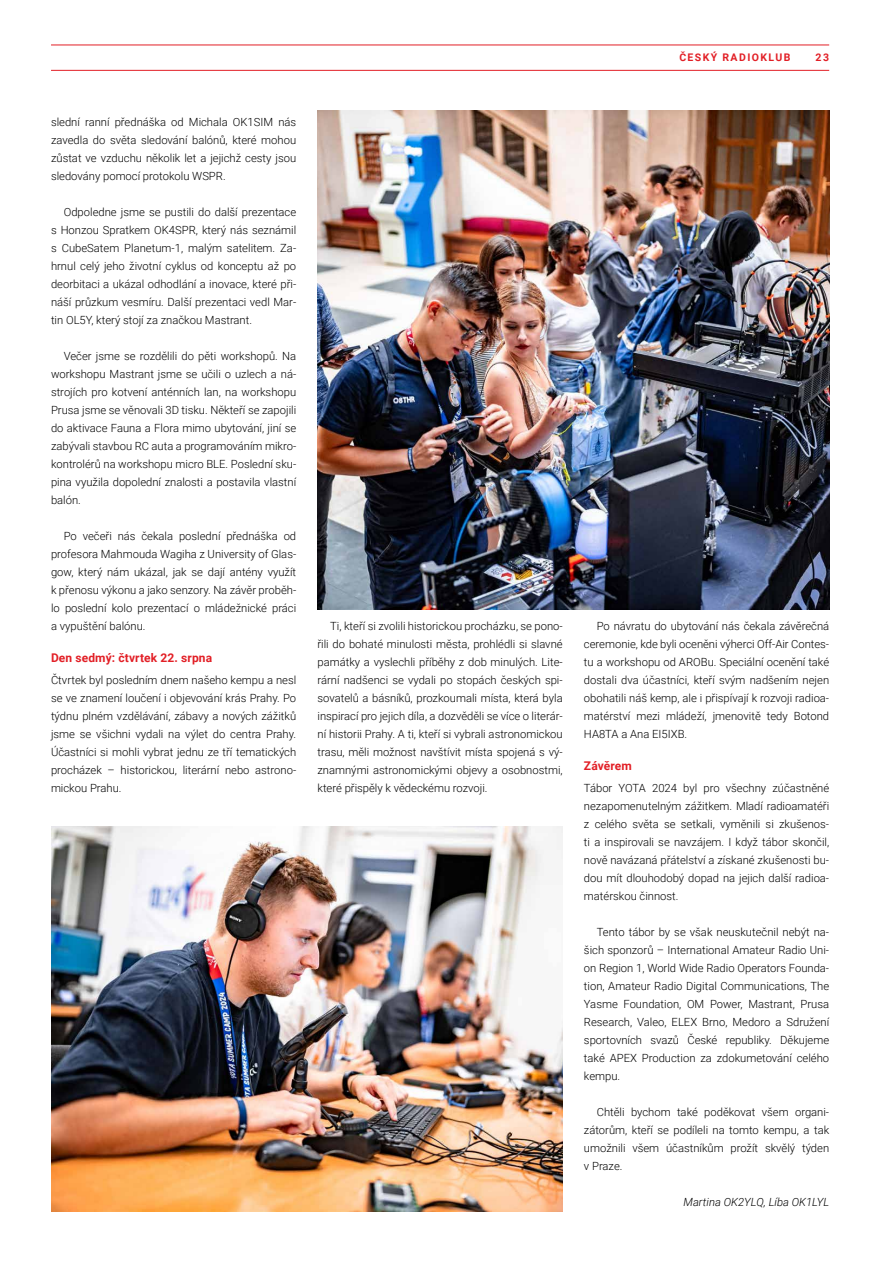
<style>
.page{position:relative;width:893px;height:1263px;background:#fff}
.page>*{position:absolute;margin:0;border:0;box-sizing:border-box;transform-origin:0 0}
.t1{font:700 12px "Roboto";letter-spacing:.01em;color:#e21f26}
.t2{font:300 11.25px/18px "Roboto";color:#000;text-align:justify}
.t3{font:italic 300 11.25px "Roboto";color:#000}
.t4{font:700 10.5px "Roboto";color:#e21f26}
</style>
<div class="page">
<hr style="left:51px;top:70px;width:778px;height:1px;background:#e21f26">
<hr style="left:51px;top:45px;width:778px;height:1px;background:#e21f26">
<img style="left:317px;top:111px;width:512px;height:498px">
<img style="left:51px;top:826px;width:512px;height:386px">
<p class="t4" style="left:679px;top:50px;width:17px">Český</p>
<p class="t4" style="left:722px;top:50px;width:9px">radioklub</p>
<p class="t4" style="left:815px;top:50px;width:15px">23</p>
<p class="t2" style="left:51px;top:113px;width:247px">slední ranní přednáška od Michala OK1SIM nás zavedla do světa sledování balónů, které mohou zůstat ve vzduchu několik let a jejichž cesty jsou sledovány pomocí protokolu WSPR.</p>
<p class="t2" style="left:51px;top:203px;width:247px;text-indent:13px">Odpoledne jsme se pustili do další prezentace s Honzou Spratkem OK4SPR, který nás seznámil s CubeSatem Planetum-1, malým satelitem. Za&shy;hrnul celý jeho životní cyklus od konceptu až po deorbitaci a ukázal odhodlání a inovace, které při&shy;náší průzkum vesmíru. Další prezentaci vedl Mar&shy;tin OL5Y, který stojí za značkou Mastrant.</p>
<p class="t2" style="left:51px;top:347px;width:247px;text-indent:13px">Večer jsme se rozdělili do pěti workshopů. Na workshopu Mastrant jsme se učili o uzlech a ná&shy;strojích pro kotvení anténních lan, na workshopu Prusa jsme se věnovali 3D tisku. Někteří se zapojili do aktivace Fauna a Flora mimo ubytování, jiní se zabývali stavbou RC auta a programováním mikro&shy;kontrolérů na workshopu micro BLE. Poslední sku&shy;pina využila dopolední znalosti a postavila vlastní balón.</p>
<p class="t2" style="left:51px;top:527px;width:247px;text-indent:13px">Po večeři nás čekala poslední přednáška od profesora Mahmouda Wagiha z University of Glas&shy;gow, který nám ukázal, jak se dají antény využít k přenosu výkonu a jako senzory. Na závěr proběh&shy;lo poslední kolo prezentací o mládežnické práci a vypuštění balónu.</p>
<p class="t1" style="left:51px;top:649px;width:163px">Den sedmý: čtvrtek 22. srpna</p>
<p class="t2" style="left:51px;top:671px;width:247px">Čtvrtek byl posledním dnem našeho kempu a nesl se ve znamení loučení i objevování krás Prahy. Po týdnu plném vzdělávání, zábavy a nových zážitků jsme se všichni vydali na výlet do centra Prahy.<br>Účastníci si mohli vybrat jednu ze tří tematických procházek – historickou, literární nebo astrono&shy;mickou Prahu.</p>
<p class="t2" style="left:317px;top:617px;width:247px;text-indent:13px">Ti, kteří si zvolili historickou procházku, se pono&shy;řili do bohaté minulosti města, prohlédli si slavné památky a vyslechli příběhy z dob minulých. Lite&shy;rární nadšenci se vydali po stopách českých spi&shy;sovatelů a básníků, prozkoumali místa, která byla inspirací pro jejich díla, a dozvěděli se více o literár&shy;ní historii Prahy. A ti, kteří si vybrali astronomickou trasu, měli možnost navštívit místa spojená s vý&shy;znamnými astronomickými objevy a osobnostmi, které přispěly k vědeckému rozvoji.</p>
<p class="t2" style="left:584px;top:617px;width:247px;text-indent:13px">Po návratu do ubytování nás čekala závěrečná ceremonie, kde byli oceněni výherci Off-Air Contes&shy;tu a workshopu od AROBu. Speciální ocenění také dostali dva účastníci, kteří svým nadšením nejen obohatili náš kemp, ale i přispívají k rozvoji radioa&shy;matérství mezi mládeží, jmenovitě tedy Botond HA8TA a Ana EI5IXB.</p>
<p class="t1" style="left:584px;top:757px;width:49px">Závěrem</p>
<p class="t2" style="left:584px;top:779px;width:247px">Tábor YOTA 2024 byl pro všechny zúčastněné nezapomenutelným zážitkem. Mladí radioamatéři z celého světa se setkali, vyměnili si zkušenos&shy;ti a inspirovali se navzájem. I když tábor skončil, nově navázaná přátelství a získané zkušenosti bu&shy;dou mít dlouhodobý dopad na jejich další radioa&shy;matérskou činnost.</p>
<p class="t2" style="left:584px;top:923px;width:247px;text-indent:13px">Tento tábor by se však neuskutečnil nebýt na&shy;šich sponzorů – International Amateur Radio Uni&shy;on Region 1, World Wide Radio Operators Founda&shy;tion, Amateur Radio Digital Communications, The Yasme Foundation, OM Power, Mastrant, Prusa Research, Valeo, ELEX Brno, Medoro a Sdružení sportovních svazů České republiky. Děkujeme také APEX Production za zdokumetování celého kempu.</p>
<p class="t2" style="left:584px;top:1103px;width:247px;text-indent:13px">Chtěli bychom také poděkovat všem organi&shy;zátorům, kteří se podíleli na tomto kempu, a tak umožnili všem účastníkům prožít skvělý týden v Praze.</p>
<p class="t3" style="left:683px;top:1194px;width:147px">Martina OK2YLQ, Líba OK1LYL</p>
</div>
